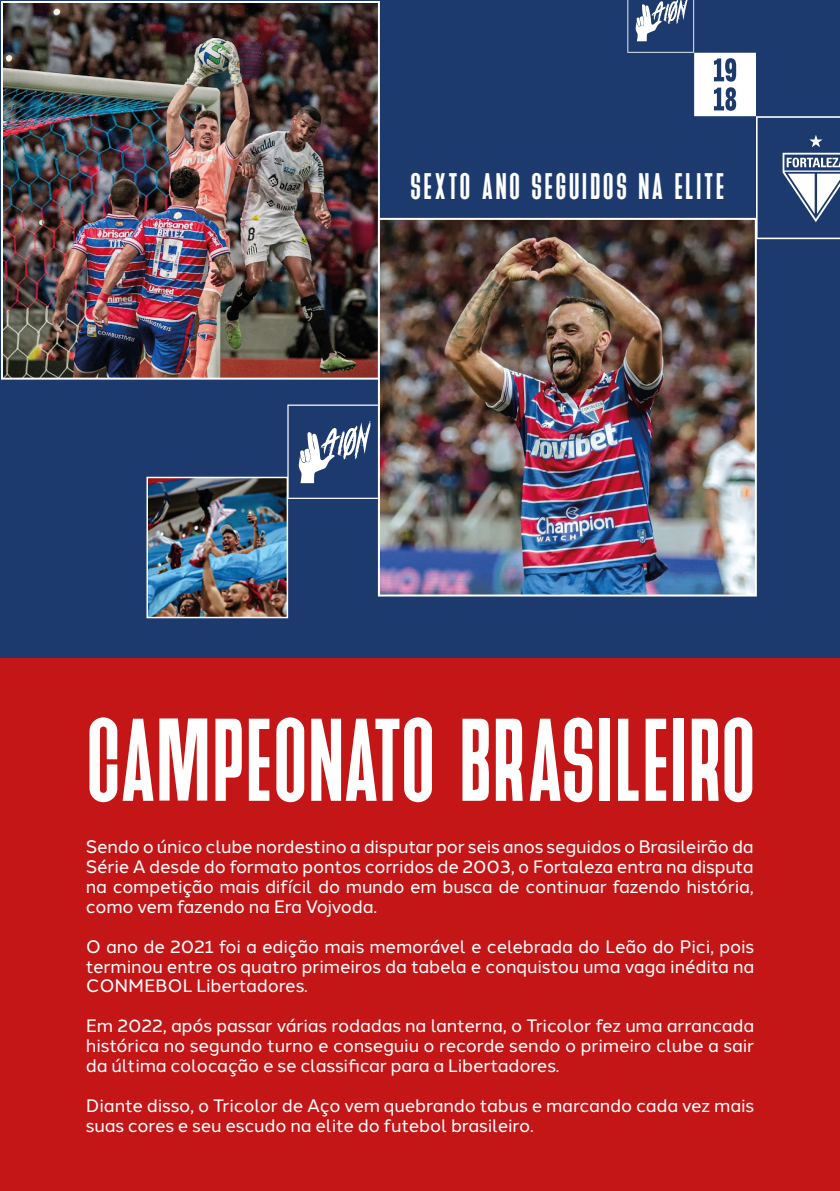
<style>
.page{position:relative;width:840px;height:1191px;background:#fff}
.page>*{position:absolute;margin:0;border:0;box-sizing:border-box;transform-origin:0 0}
.t1{font:117.2px "Devant Horgen";color:#fff}
.t2{font:37px "Devant Horgen";letter-spacing:.06em;color:#fff}
.t3{font:18px/19.8px "Halcom";letter-spacing:-.01em;color:#fff;text-align:justify}
</style>
<div class="page">
<div style="left:0;top:0;width:839px;height:1191px;background:#1d3a6f"></div>
<div style="left:0;top:658px;width:839px;height:533px;background:#c51617"></div>
<svg style="left:287px;top:404px;width:91px;height:95px"></svg>
<img style="left:4px;top:4px;width:373px;height:373px">
<div style="left:1px;top:1px;width:379px;height:379px;border:2px solid #fff"></div>
<img style="left:149px;top:480px;width:136px;height:135px">
<div style="left:146px;top:477px;width:142px;height:141px;border:2px solid #fff"></div>
<img style="left:381px;top:221px;width:372px;height:372px">
<div style="left:378px;top:218px;width:378px;height:378px;border:2px solid #fff"></div>
<svg style="left:627px;top:0;width:212px;height:239px"></svg>
<h2 class="t2" style="left:410px;top:166px;width:316px">SEXTO ANO SEGUIDOS NA ELITE</h2>
<h1 class="t1" style="left:86px;top:698px;width:671px">CAMPEONATO BRASILEIRO</h1>
<p class="t3" style="left:86px;top:835px;width:669px">Sendo o único clube nordestino a disputar por seis anos seguidos o Brasileirão da Série A desde do formato pontos corridos de 2003, o Fortaleza entra na disputa na competição mais difícil do mundo em busca de continuar fazendo história, como vem fazendo na Era Vojvoda.</p>
<p class="t3" style="left:86px;top:934px;width:669px">O ano de 2021 foi a edição mais memorável e celebrada do Leão do Pici, pois terminou entre os quatro primeiros da tabela e conquistou uma vaga inédita na CONMEBOL Libertadores.</p>
<p class="t3" style="left:86px;top:1014px;width:669px">Em 2022, após passar várias rodadas na lanterna, o Tricolor fez uma arrancada histórica no segundo turno e conseguiu o recorde sendo o primeiro clube a sair da última colocação e se classificar para a Libertadores.</p>
<p class="t3" style="left:86px;top:1093px;width:669px">Diante disso, o Tricolor de Aço vem quebrando tabus e marcando cada vez mais suas cores e seu escudo na elite do futebol brasileiro.</p>
</div>
